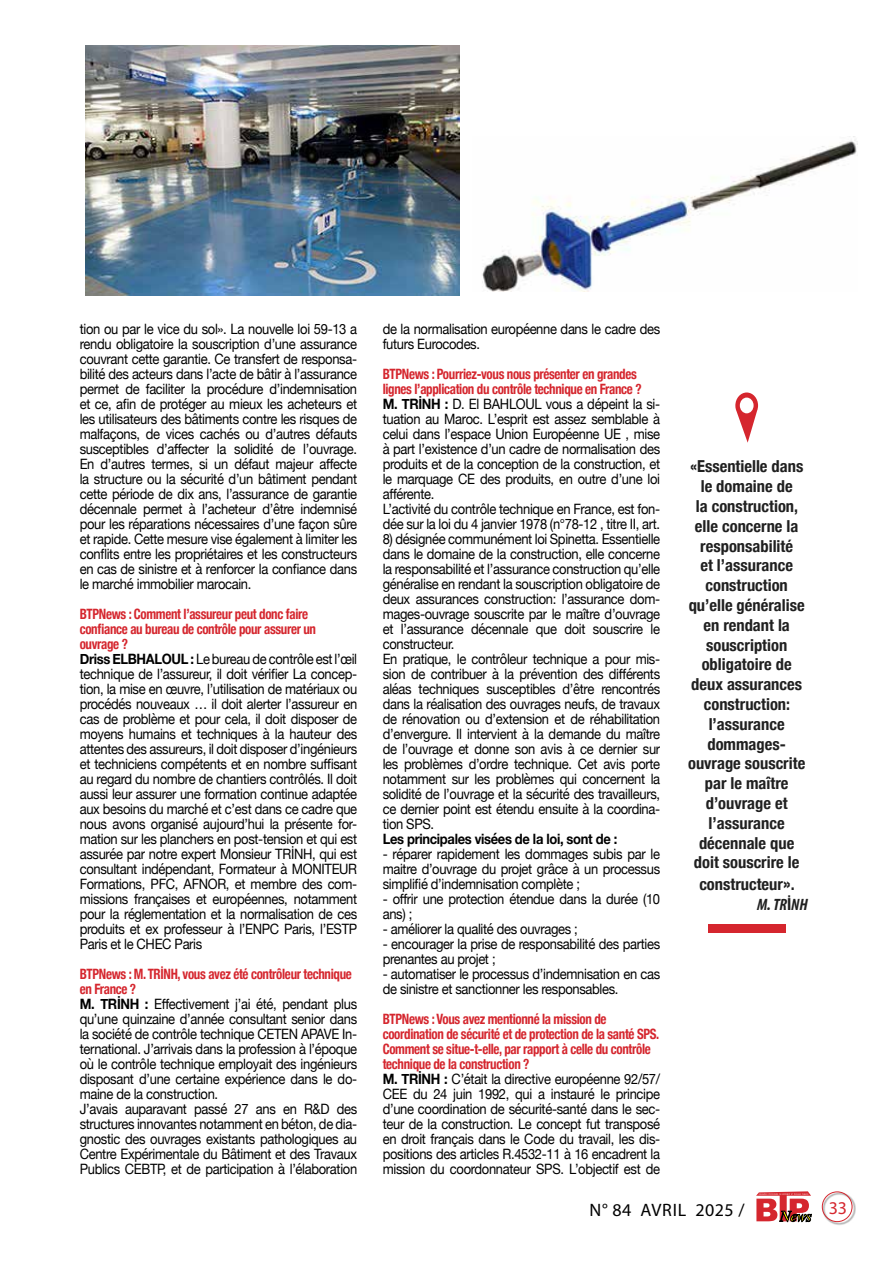
<style>
.page{position:relative;width:893px;height:1263px;background:#fff}
.page>*{position:absolute;margin:0;border:0;box-sizing:border-box;transform-origin:0 0}
.t1{font:18px "Myriad Pro";letter-spacing:.025em;color:#000}
.t2{font:18px "Myriad Pro";color:#d5262e}
.t3{font:700 condensed 16.5px/19.8px "Helvetica Neue";color:#000;text-align:center}
.t4{font:italic 16.5px "Myriad Variable Concept";color:#000}
.t5{font:14.25px/15px "Helvetica Neue";letter-spacing:-.025em;color:#000;scale:.91 1}
.t6{font:700 14.25px "Helvetica Neue";letter-spacing:-.025em;color:#000;scale:.91 1}
.s1{font-weight:700;font-stretch:condensed;color:#d5262e}
.s2{font-weight:700}
.s3{font-size:18px}
.s4{font-family:"Helvetica Neue";font-weight:700;font-style:normal;font-stretch:condensed}
</style>
<div class="page">
<div style="left:822px;top:1192px;width:34px;height:33px;background:#000;opacity:.63"></div>
<div style="left:822px;top:1191px;width:30px;height:31px;border:1px solid #d5262e;border-radius:50%"></div>
<svg style="left:756px;top:1191px;width:55px;height:31px"></svg>
<svg style="left:735px;top:392px;width:23px;height:51px"></svg>
<div style="left:708px;top:924px;width:78px;height:8px;background:#d5262e"></div>
<img style="left:85px;top:45px;width:374px;height:250px">
<img style="left:482px;top:136px;width:376px;height:155px">
<p class="t5" style="left:80px;top:322px;width:306px;text-align:justify">tion ou par le vice du sol». La nouvelle loi 59-13 a rendu obligatoire la souscription d’une assurance couvrant cette garantie. Ce transfert de responsa&shy;bilité des acteurs dans l’acte de bâtir à l’assurance permet de faciliter la procédure d’indemnisation et ce, afin de protéger au mieux les acheteurs et les utilisateurs des bâtiments contre les risques de malfaçons, de vices cachés ou d’autres défauts susceptibles d’affecter la solidité de l’ouvrage.<br>En d’autres termes, si un défaut majeur affecte la structure ou la sécurité d’un bâtiment pendant cette période de dix ans, l’assurance de garantie décennale permet à l’acheteur d’être indemnisé pour les réparations nécessaires d’une façon sûre et rapide. Cette mesure vise également à limiter les conflits entre les propriétaires et les constructeurs en cas de sinistre et à renforcer la confiance dans le marché immobilier marocain.</p>
<p class="t5" style="left:80px;top:607px;width:306px"><span class="s1">BTPNews : Comment l’assureur peut donc faire confiance au bureau de contrôle pour assurer un ouvrage ?<br></span><span class="s2">Driss ELBHALOUL :</span> Le bureau de contrôle est l’œil technique de l’assureur, il doit vérifier La concep&shy;tion, la mise en œuvre, l’utilisation de matériaux ou procédés nouveaux … il doit alerter l’assureur en cas de problème et pour cela, il doit disposer de moyens humains et techniques à la hauteur des attentes des assureurs, il doit disposer d’ingénieurs et techniciens compétents et en nombre suffisant au regard du nombre de chantiers contrôlés. Il doit aussi leur assurer une formation continue adaptée aux besoins du marché et c’est dans ce cadre que nous avons organisé aujourd’hui la présente for&shy;mation sur les planchers en post-tension et qui est assurée par notre expert Monsieur TRİNH, qui est consultant indépendant, Formateur à MONITEUR Formations, PFC, AFNOR, et membre des com&shy;missions françaises et européennes, notamment pour la réglementation et la normalisation de ces produits et ex professeur à l’ENPC Paris, l’ESTP Paris et le CHEC Paris</p>
<p class="t5" style="left:80px;top:967px;width:306px"><span class="s1">BTPNews : M. TRİNH, vous avez été contrôleur technique en France ?<br></span><span class="s2">M. TRİNH :</span> Effectivement j’ai été, pendant plus qu’une quinzaine d’année consultant senior dans la société de contrôle technique CETEN APAVE In&shy;ternational. J’arrivais dans la profession à l’époque où le contrôle technique employait des ingénieurs disposant d’une certaine expérience dans le do&shy;maine de la construction.<br>J’avais auparavant passé 27 ans en R&amp;D des structures innovantes notamment en béton, de dia&shy;gnostic des ouvrages existants pathologiques au Centre Expérimentale du Bâtiment et des Travaux Publics CEBTP, et de participation à l’élaboration</p>
<p class="t5" style="left:383px;top:322px;width:306px">de la normalisation européenne dans le cadre des futurs Eurocodes.</p>
<p class="t5" style="left:383px;top:367px;width:306px"><span class="s1">BTPNews : Pourriez-vous nous présenter en grandes lignes l’application du contrôle technique en France ?<br></span><span class="s2">M. TRİNH :</span> D. El BAHLOUL vous a dépeint la si&shy;tuation au Maroc. L’esprit est assez semblable à celui dans l’espace Union Européenne UE , mise à part l’existence d’un cadre de normalisation des produits et de la conception de la construction, et le marquage CE des produits, en outre d’une loi afférente.<br>L’activité du contrôle technique en France, est fon&shy;dée sur la loi du 4 janvier 1978 (n°78-12 , titre II, art.</p>
<p class="t5" style="left:383px;top:532px;width:306px">8) désignée communément loi Spinetta. Essentielle dans le domaine de la construction, elle concerne la responsabilité et l’assurance construction qu’elle généralise en rendant la souscription obligatoire de deux assurances construction: l’assurance dom&shy;mages-ouvrage souscrite par le maître d’ouvrage et l’assurance décennale que doit souscrire le constructeur.<br>En pratique, le contrôleur technique a pour mis&shy;sion de contribuer à la prévention des différents aléas techniques susceptibles d’être rencontrés dans la réalisation des ouvrages neufs, de travaux de rénovation ou d’extension et de réhabilitation d’envergure. Il intervient à la demande du maître de l’ouvrage et donne son avis à ce dernier sur les problèmes d’ordre technique. Cet avis porte notamment sur les problèmes qui concernent la solidité de l’ouvrage et la sécurité des travailleurs, ce dernier point est étendu ensuite à la coordina&shy;tion SPS.</p>
<p class="t6" style="left:383px;top:827px;width:259px">Les principales visées de la loi, sont de :</p>
<p class="t5" style="left:383px;top:847px;width:306px;text-align:justify">- réparer rapidement les dommages subis par le maitre d’ouvrage du projet grâce à un processus simplifié d’indemnisation complète ;</p>
<p class="t5" style="left:383px;top:892px;width:306px">- offrir une protection étendue dans la durée (10 ans) ;</p>
<p class="t5" style="left:383px;top:922px;width:216px">- améliorer la qualité des ouvrages ;</p>
<p class="t5" style="left:383px;top:937px;width:306px">- encourager la prise de responsabilité des parties prenantes au projet ;</p>
<p class="t5" style="left:383px;top:967px;width:306px">- automatiser le processus d’indemnisation en cas de sinistre et sanctionner les responsables.</p>
<p class="t5" style="left:383px;top:1012px;width:306px"><span class="s1">BTPNews : Vous avez mentionné la mission de coordination de sécurité et de protection de la santé SPS.<br>Comment se situe-t-elle, par rapport à celle du contrôle technique de la construction ?<br></span><span class="s2">M. TRİNH :</span> C’était la directive européenne 92/57/ CEE du 24 juin 1992, qui a instauré le principe d’une coordination de sécurité-santé dans le sec&shy;teur de la construction. Le concept fut transposé en droit français dans le Code du travail, les dis&shy;positions des articles R.4532-11 à 16 encadrent la mission du coordonnateur SPS. L’objectif est de</p>
<p class="t3" style="left:688px;top:455px;width:119px">«Essentielle dans le domaine de<br>la construction, elle concerne la responsabilité<br>et l’assurance construction qu’elle généralise en rendant la souscription obligatoire de deux assurances construction: l’assurance dommages&shy;ouvrage souscrite par le maître d’ouvrage et l’assurance décennale que doit souscrire le</p>
<p class="t3" style="left:699px;top:873px;width:97px">constructeur<span class="s3">»</span>.</p>
<p class="t4" style="left:757px;top:895px;width:52px">M. TR<span class="s4">İ</span>NH</p>
<p class="t1" style="left:590px;top:1199px;width:157px">N° 84 AVRIL 2025 /</p>
<p class="t2" style="left:829px;top:1196px;width:20px">33</p>
</div>
